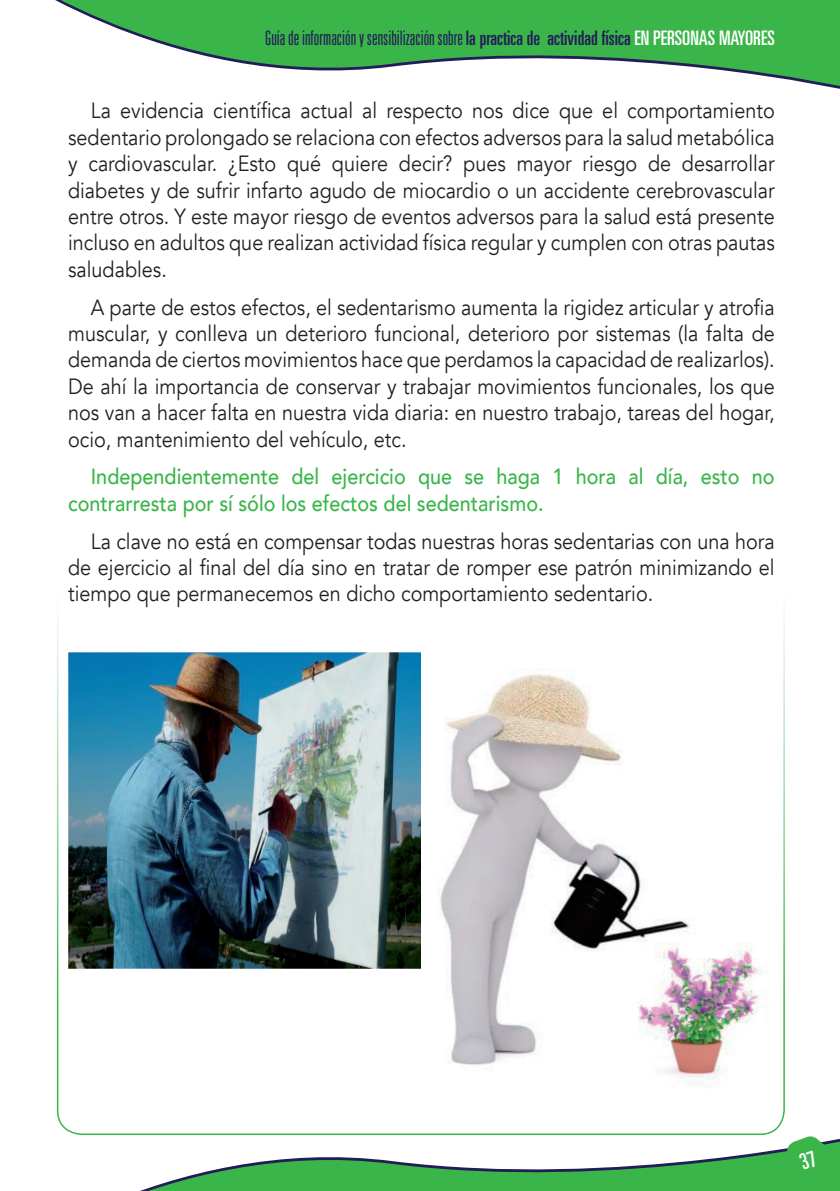
<style>
.page{position:relative;width:840px;height:1191px;background:#fff}
.page>*{position:absolute;margin:0;border:0;box-sizing:border-box;transform-origin:0 0}
.t1{font:22px/26.4px "Avenir";color:#231f20;text-align:justify;scale:.9 1}
.t2{font:500 22px/26.4px "Avenir";color:#3ab54a;scale:.9 1}
.t3{font:300 ultra-condensed 20px "Univers LT Std";color:#231d57}
.s1{font-weight:400}
.s2{font-weight:400;color:#fff}
</style>
<div class="page">
<svg style="left:140px;top:1139px;width:699px;height:52px"></svg>
<svg style="left:55px;top:0;width:784px;height:89px;fill:#3ab54a"></svg>
<div style="left:58px;top:85px;width:725px;height:1049px;background:#fff;border-radius:24px"></div>
<img style="left:68px;top:652px;width:352px;height:316px">
<img style="left:438px;top:673px;width:323px;height:414px">
<svg style="left:783px;top:1136px;width:48px;height:49px;background:#4dba5c"></svg>
<p class="t3" style="left:264px;top:28px;width:511px">Guía de información y sensibilización sobre <span class="s1">la practica de actividad física</span> <span class="s2">EN PERSONAS MAYORES</span></p>
<p class="t1" style="left:68px;top:98px;width:786px;text-indent:23px">La evidencia científica actual al respecto nos dice que el comportamiento sedentario prolongado se relaciona con efectos adversos para la salud metabólica y cardiovascular. ¿Esto qué quiere decir? pues mayor riesgo de desarrollar diabetes y de sufrir infarto agudo de miocardio o un accidente cerebrovascular entre otros. Y este mayor riesgo de eventos adversos para la salud está presente incluso en adultos que realizan actividad física regular y cumplen con otras pautas saludables.</p>
<p class="t1" style="left:68px;top:294px;width:786px;text-indent:23px">A parte de estos efectos, el sedentarismo aumenta la rigidez articular y atrofia muscular, y conlleva un deterioro funcional, deterioro por sistemas (la falta de demanda de ciertos movimientos hace que perdamos la capacidad de realizarlos).<br>De ahí la importancia de conservar y trabajar movimientos funcionales, los que nos van a hacer falta en nuestra vida diaria: en nuestro trabajo, tareas del hogar, ocio, mantenimiento del vehículo, etc.</p>
<p class="t2" style="left:68px;top:462px;width:786px;text-indent:23px">Independientemente del ejercicio que se haga 1 hora al día, esto no contrarresta por sí sólo los efectos del sedentarismo.</p>
<p class="t1" style="left:68px;top:528px;width:786px;text-indent:23px">La clave no está en compensar todas nuestras horas sedentarias con una hora de ejercicio al final del día sino en tratar de romper ese patrón minimizando el tiempo que permanecemos en dicho comportamiento sedentario.</p>
</div>
